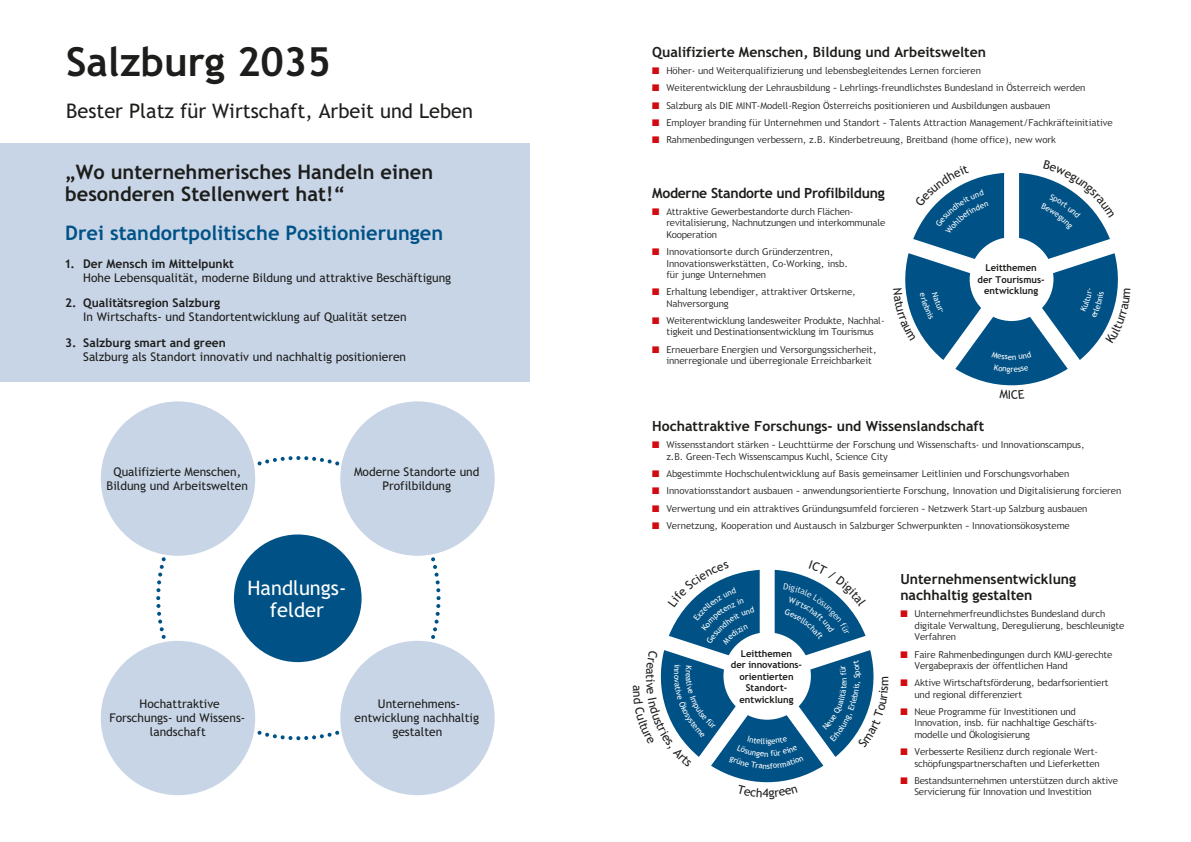
<style>
.page{position:relative;width:1191px;height:842px;background:#fff}
.page>*{position:absolute;margin:0;border:0;box-sizing:border-box;transform-origin:0 0}
.t1{font:700 40px "Trebuchet SBG2";color:#1d1d1b}
.t2{font:700 20px/22px "Trebuchet SBG2";color:#1d1d1b}
.t3{font:20px "Trebuchet SBG2";color:#1d1d1b}
.t4{font:700 20px "Trebuchet SBG2";color:#005286}
.t5{font:20px/22px "Trebuchet SBG2";color:#fff;text-align:center}
.t6{font:700 14px/16px "Trebuchet SBG2";color:#1d1d1b}
.t7{font:700 14px "Trebuchet SBG2";letter-spacing:-.02em;color:#1d1d1b}
.t8{font:12px/14px "Trebuchet SBG2";color:#1d1d1b;text-align:center}
.t9{font:700 12px "Trebuchet SBG2";color:#1d1d1b}
.t10{font:300 9.5px/11.5px "Trebuchet SBG2";color:#1d1d1b}
.t11{font:700 9.5px/11.5px "Trebuchet SBG2";color:#1d1d1b;text-align:center}
.t12{font:8px "Trebuchet SBG2";color:#fff}
.s1{color:#d20b11}
</style>
<div class="page">
<svg style="left:156px;top:456px;width:284px;height:284px"></svg>
<div style="left:0;top:143px;width:529px;height:238px;background:#c8d5e7"></div>
<div style="left:234px;top:534px;width:127px;height:128px;background:#005286;border-radius:50%"></div>
<div style="left:101px;top:401px;width:154px;height:155px;background:#c8d5e7;border-radius:50%"></div>
<div style="left:340px;top:401px;width:155px;height:155px;background:#c8d5e7;border-radius:50%"></div>
<div style="left:101px;top:641px;width:154px;height:154px;background:#c8d5e7;border-radius:50%"></div>
<div style="left:340px;top:641px;width:155px;height:154px;background:#c8d5e7;border-radius:50%"></div>
<svg style="left:905px;top:173px;width:213px;height:213px"></svg>
<svg style="left:660px;top:569px;width:214px;height:214px"></svg>
<h1 class="t1" style="left:66px;top:37px;width:266px">Salzburg 2035</h1>
<h2 class="t3" style="left:66px;top:99px;width:408px">Bester Platz für Wirtschaft, Arbeit und Leben</h2>
<h2 class="t2" style="left:65px;top:161px;width:369px">„Wo unternehmerisches Handeln einen besonderen Stellenwert hat!“</h2>
<h2 class="t4" style="left:65px;top:220px;width:379px">Drei standortpolitische Positionierungen</h2>
<p class="t9" style="left:65px;top:256px;width:170px">1. Der Mensch im Mittelpunkt</p>
<p class="t8" style="left:83px;top:271px;width:369px">Hohe Lebensqualität, moderne Bildung und attraktive Beschäftigung</p>
<p class="t9" style="left:65px;top:295px;width:156px">2. Qualitätsregion Salzburg</p>
<p class="t8" style="left:83px;top:310px;width:325px">In Wirtschafts- und Standortentwicklung auf Qualität setzen</p>
<p class="t9" style="left:65px;top:335px;width:162px">3. Salzburg smart and green</p>
<p class="t8" style="left:83px;top:349px;width:324px">Salzburg als Standort innovativ und nachhaltig positionieren</p>
<p class="t8" style="left:107px;top:465px;width:143px">Qualifizierte Menschen,<br>Bildung und Arbeitswelten</p>
<p class="t8" style="left:354px;top:465px;width:127px">Moderne Standorte und<br>Profilbildung</p>
<h2 class="t5" style="left:247px;top:577px;width:100px">Handlungs&shy;felder</h2>
<p class="t8" style="left:109px;top:697px;width:137px">Hochattraktive<br>Forschungs- und Wissens&shy;landschaft</p>
<p class="t8" style="left:354px;top:697px;width:126px">Unternehmens-- entwicklung nachhaltig gestalten</p>
<h3 class="t6" style="left:652px;top:44px;width:335px">Qualifizierte Menschen, Bildung und Arbeitswelten</h3>
<p class="t10" style="left:652px;top:65px;width:330px"><span class="s1">■</span> Höher- und Weiterqualifizierung und lebensbegleitendes Lernen forcieren</p>
<p class="t10" style="left:652px;top:82px;width:435px"><span class="s1">■</span> Weiterentwicklung der Lehrausbildung – Lehrlings-freundlichstes Bundesland in Österreich werden</p>
<p class="t10" style="left:652px;top:100px;width:399px"><span class="s1">■</span> Salzburg als DIE MINT-Modell-Region Österreichs positionieren und Ausbildungen ausbauen</p>
<p class="t10" style="left:652px;top:117px;width:462px"><span class="s1">■</span> Employer branding für Unternehmen und Standort – Talents Attraction Management/Fachkräfteinitiative</p>
<p class="t10" style="left:652px;top:134px;width:405px"><span class="s1">■</span> Rahmenbedingungen verbessern, z.B. Kinderbetreuung, Breitband (home office), new work</p>
<h3 class="t7" style="left:652px;top:184px;width:234px">Moderne Standorte und Profilbildung</h3>
<p class="t10" style="left:666px;top:206px;width:220px;text-indent:-14px"><span class="s1">■</span> Attraktive Gewerbestandorte durch Flächen&shy;revitalisierung, Nachnutzungen und interkommunale<br>Kooperation</p>
<p class="t10" style="left:666px;top:246px;width:183px;text-indent:-14px"><span class="s1">■</span> Innovationsorte durch Gründerzentren,<br>Innovationswerkstätten, Co-Working, insb. für junge Unternehmen</p>
<p class="t10" style="left:666px;top:286px;width:191px;text-indent:-14px"><span class="s1">■</span> Erhaltung lebendiger, attraktiver Ortskerne,<br>Nahversorgung</p>
<p class="t10" style="left:652px;top:315px;width:234px;text-align:center"><span class="s1">■</span> Weiterentwicklung landesweiter Produkte, Nachhal&shy;tigkeit und Destinationsentwicklung im Tourismus</p>
<p class="t10" style="left:666px;top:343px;width:212px;text-indent:-14px"><span class="s1">■</span> Erneuerbare Energien und Versorgungssicherheit, innerregionale und überregionale Erreichbarkeit</p>
<p class="t11" style="left:977px;top:262px;width:69px">Leitthemen der Tourismus&shy;entwicklung</p>
<h3 class="t6" style="left:652px;top:418px;width:334px">Hochattraktive Forschungs- und Wissenslandschaft</h3>
<p class="t10" style="left:666px;top:439px;width:419px;text-indent:-14px"><span class="s1">■</span> Wissensstandort stärken – Leuchttürme der Forschung und Wissenschafts- und Innovationscampus, z.B. Green-Tech Wissenscampus Kuchl, Science City</p>
<p class="t10" style="left:652px;top:468px;width:418px"><span class="s1">■</span> Abgestimmte Hochschulentwicklung auf Basis gemeinsamer Leitlinien und Forschungsvorhaben</p>
<p class="t10" style="left:652px;top:485px;width:470px"><span class="s1">■</span> Innovationsstandort ausbauen – anwendungsorientierte Forschung, Innovation und Digitalisierung forcieren</p>
<p class="t10" style="left:652px;top:502px;width:437px"><span class="s1">■</span> Verwertung und ein attraktives Gründungsumfeld forcieren – Netzwerk Start-up Salzburg ausbauen</p>
<p class="t10" style="left:652px;top:520px;width:419px"><span class="s1">■</span> Vernetzung, Kooperation und Austausch in Salzburger Schwerpunkten – Innovationsökosysteme</p>
<p class="t11" style="left:731px;top:647px;width:72px">Leitthemen<br>der innovations&shy;orientierten<br>Standort&shy;entwicklung</p>
<p class="t12" style="left:765px;top:736px;width:4px">i</p>
<p class="t12" style="left:764px;top:749px;width:6px">n</p>
<p class="t12" style="left:852px;top:678px;width:5px;rotate:-90deg">S</p>
<h3 class="t6" style="left:900px;top:571px;width:177px">Unternehmensentwicklung nachhaltig gestalten</h3>
<p class="t10" style="left:914px;top:608px;width:211px;text-indent:-14px"><span class="s1">■</span> Unternehmerfreundlichstes Bundesland durch digitale Verwaltung, Deregulierung, beschleunigte<br>Verfahren</p>
<p class="t10" style="left:914px;top:648px;width:199px;text-indent:-14px"><span class="s1">■</span> Faire Rahmenbedingungen durch KMU-gerechte<br>Vergabepraxis der öffentlichen Hand</p>
<p class="t10" style="left:914px;top:677px;width:196px;text-indent:-14px"><span class="s1">■</span> Aktive Wirtschaftsförderung, bedarfsorientiert und regional differenziert</p>
<p class="t10" style="left:914px;top:706px;width:183px;text-indent:-14px"><span class="s1">■</span> Neue Programme für Investitionen und<br>Innovation, insb. für nachhaltige Geschäfts&shy;modelle und Ökologisierung</p>
<p class="t10" style="left:914px;top:746px;width:187px;text-indent:-14px"><span class="s1">■</span> Verbesserte Resilienz durch regionale Wert&shy;schöpfungspartnerschaften und Lieferketten</p>
<p class="t10" style="left:914px;top:775px;width:205px;text-indent:-14px"><span class="s1">■</span> Bestandsunternehmen unterstützen durch aktive<br>Servicierung für Innovation und Investition</p>
</div>
